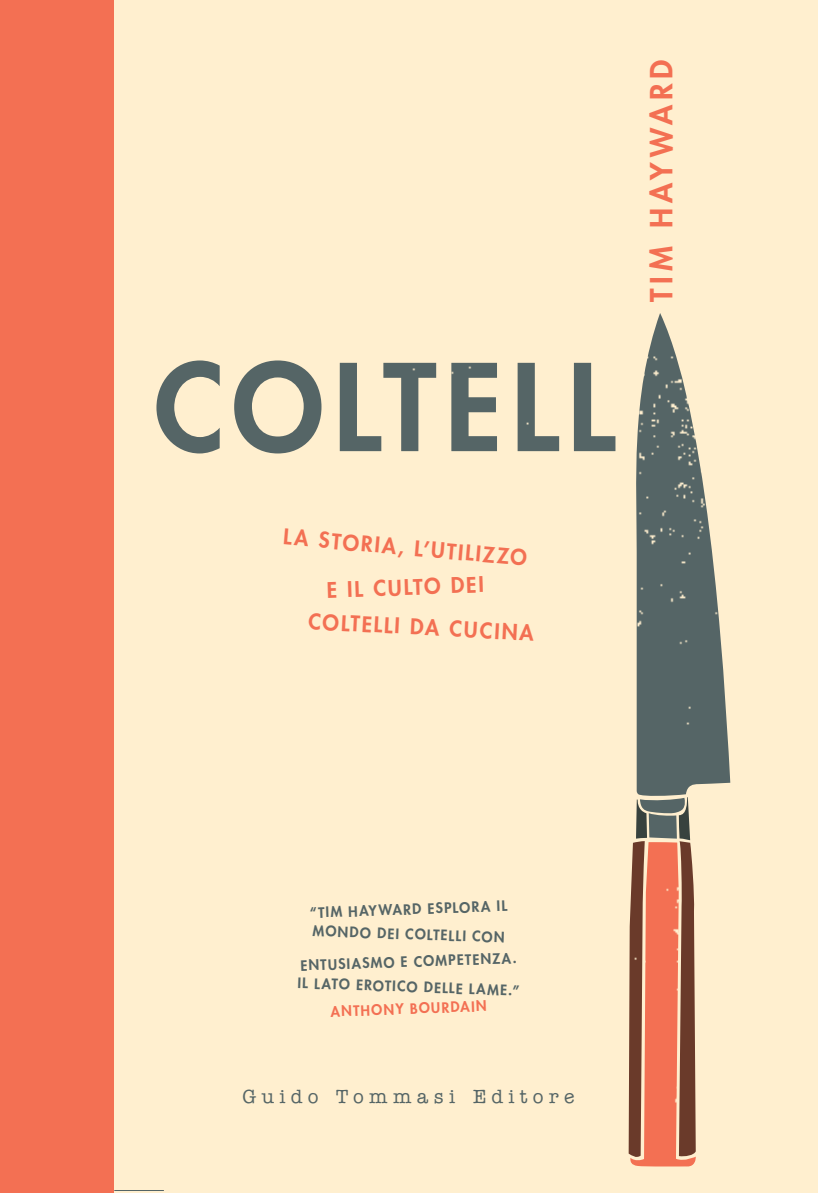
<style>
.page{position:relative;width:818px;height:1193px;background:#fff}
.page>*{position:absolute;margin:0;border:0;box-sizing:border-box;transform-origin:0 0}
.t1{font:800 29.75px "Futura Std";letter-spacing:.16em;color:#f37053}
.t2{font:800 21px "Futura Std";color:#f37053}
.t3{font:19.25px "American Typewriter Medium A";letter-spacing:.275em;color:#556566}
.t4{font:800 14px "Futura Std";color:#556566}
.t5{font:800 14px "Futura Std";color:#f37053}
</style>
<div class="page">
<div style="left:89px;top:0;width:729px;height:1192px;background:#ffefcf"></div>
<img style="left:636px;top:313px;width:94px;height:483px">
<svg style="left:629px;top:797px;width:62px;height:358px"></svg>
<img style="left:630px;top:841px;width:66px;height:325px">
<img style="left:156px;top:360px;width:459px;height:93px">
<div style="left:0;top:0;width:114px;height:1192px;background:#f37053"></div>
<hr style="left:114px;top:1189px;width:50px;height:1px;background:#556566">
<h2 class="t2" style="left:285px;top:523px;width:246px;rotate:5deg">la storia, l’utilizzo</h2>
<h2 class="t2" style="left:326px;top:576px;width:159px;rotate:-2deg">e il culto dei</h2>
<h2 class="t2" style="left:309px;top:607px;width:227px;rotate:3deg">coltelli da cucina</h2>
<h1 class="t1" style="left:643px;top:302px;width:244px;rotate:-90deg">tim hayward</h1>
<p class="t4" style="left:310px;top:903px;width:199px;rotate:-2deg">“Tim Hayward esplora il</p>
<p class="t4" style="left:313px;top:921px;width:194px;rotate:2deg">mondo dei coltelli con</p>
<p class="t4" style="left:300px;top:956px;width:218px;rotate:-2deg">entusiasmo e competenza.</p>
<p class="t4" style="left:298px;top:973px;width:224px;rotate:2deg">il lato erotico delle lame.”</p>
<p class="t5" style="left:330px;top:1002px;width:157px;rotate:-2deg">Anthony Bourdain</p>
<h3 class="t3" style="left:243px;top:1085px;width:333px">Guido Tommasi Editore</h3>
</div>
